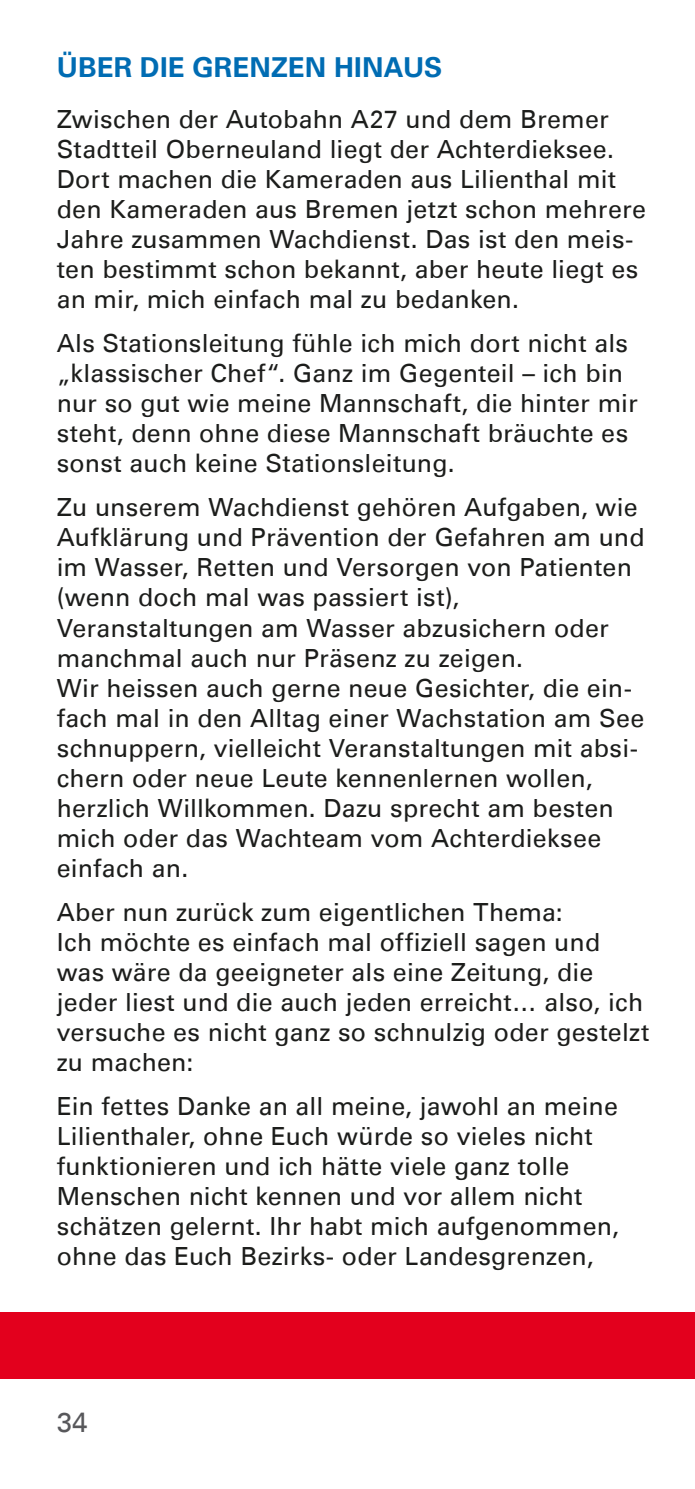
<style>
.page{position:relative;width:695px;height:1489px;background:#fff}
.page>*{position:absolute;margin:0;border:0;box-sizing:border-box;transform-origin:0 0}
.t1{font:700 27.5px "Univers";letter-spacing:.005em;color:#006cb3}
.t2{font:27.5px "Univers";color:#58585b}
.t3{font:25px/30px "Univers";letter-spacing:.01em;color:#1c1d1b}
</style>
<div class="page">
<div style="left:0;top:1311px;width:694px;height:67px;background:#e3001d"></div>
<p class="t1" style="left:57px;top:51px;width:387px">ÜBER DIE GRENZEN HINAUS</p>
<p class="t3" style="left:57px;top:104px;width:590px">Zwischen der Autobahn A27 und dem Bremer Stadtteil Oberneuland liegt der Achterdieksee.<br>Dort machen die Kameraden aus Lilienthal mit den Kameraden aus Bremen jetzt schon mehrere Jahre zusammen Wachdienst. Das ist den meis&shy;ten bestimmt schon bekannt, aber heute liegt es an mir, mich einfach mal zu bedanken.</p>
<p class="t3" style="left:57px;top:328px;width:582px">Als Stationsleitung fühle ich mich dort nicht als „klassischer Chef“. Ganz im Gegenteil – ich bin nur so gut wie meine Mannschaft, die hinter mir steht, denn ohne diese Mannschaft bräuchte es sonst auch keine Stationsleitung.</p>
<p class="t3" style="left:57px;top:492px;width:589px">Zu unserem Wachdienst gehören Aufgaben, wie Aufklärung und Prävention der Gefahren am und im Wasser, Retten und Versorgen von Patienten (wenn doch mal was passiert ist), Veranstaltungen am Wasser abzusichern oder manchmal auch nur Präsenz zu zeigen.<br>Wir heissen auch gerne neue Gesichter, die ein&shy;fach mal in den Alltag einer Wachstation am See schnuppern, vielleicht Veranstaltungen mit absi&shy;chern oder neue Leute kennenlernen wollen, herzlich Willkommen. Dazu sprecht am besten mich oder das Wachteam vom Achterdieksee einfach an.</p>
<p class="t3" style="left:57px;top:897px;width:594px">Aber nun zurück zum eigentlichen Thema:<br>Ich möchte es einfach mal offiziell sagen und was wäre da geeigneter als eine Zeitung, die jeder liest und die auch jeden erreicht… also, ich versuche es nicht ganz so schnulzig oder gestelzt zu machen:</p>
<p class="t3" style="left:57px;top:1091px;width:563px">Ein fettes Danke an all meine, jawohl an meine Lilienthaler, ohne Euch würde so vieles nicht funktionieren und ich hätte viele ganz tolle Menschen nicht kennen und vor allem nicht schätzen gelernt. Ihr habt mich aufgenommen, ohne das Euch Bezirks- oder Landesgrenzen,</p>
<p class="t2" style="left:57px;top:1405px;width:32px">34</p>
</div>
